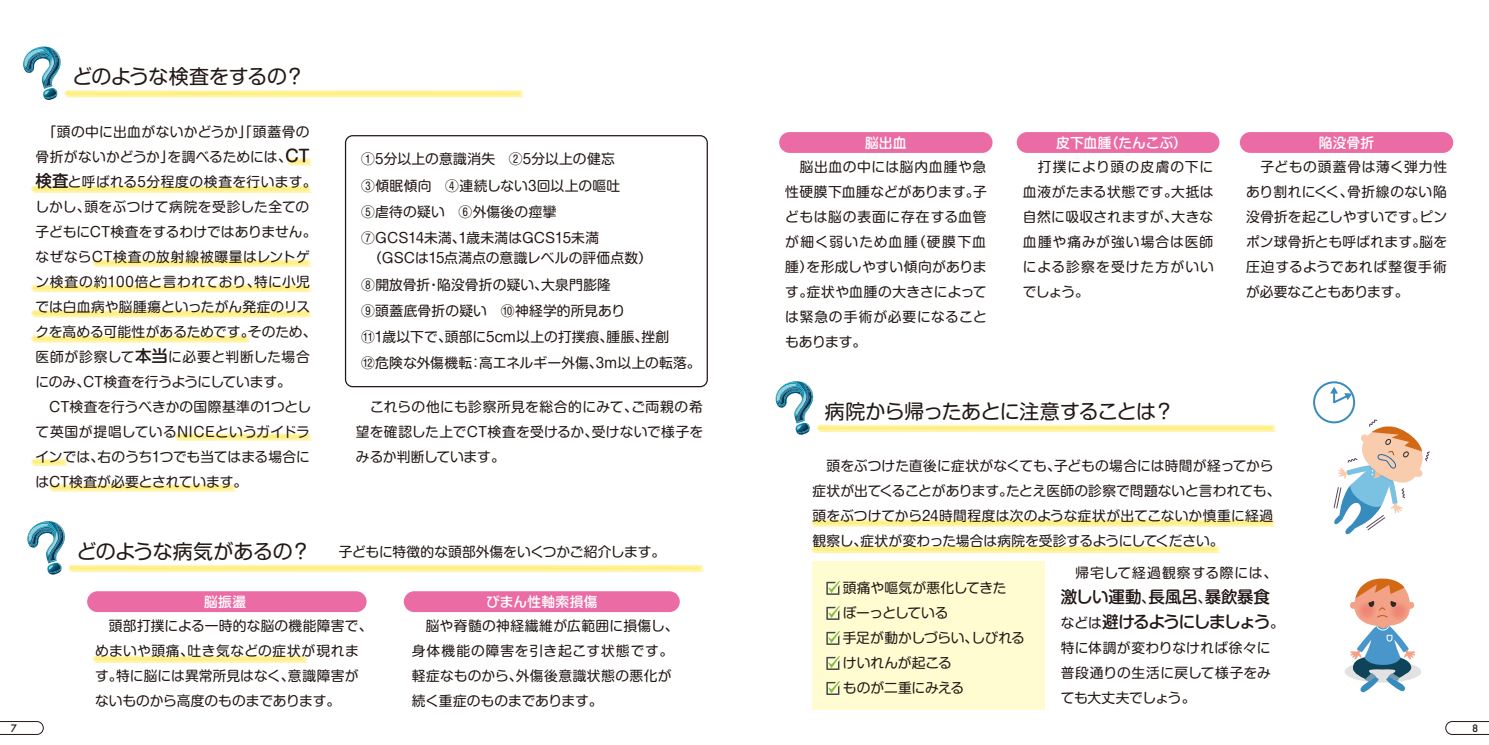
<style>
.page{position:relative;width:1489px;height:745px;background:#fff}
.page>*{position:absolute;margin:0;border:0;box-sizing:border-box;transform-origin:0 0}
.t1{font:20px "Shin M Go Pro";letter-spacing:-.02em;color:#221815}
.t2{font:500 16.5px/25px "Shin M Go Pro";letter-spacing:-.05em;color:#221815}
.t3{font:13.75px/25px "Shin M Go Pro";letter-spacing:.01em;color:#221815}
.t4{font:13.75px/25px "Shin M Go Pro";letter-spacing:-.01em;color:#221815}
.t5{font:13.75px/25px "Shin M Go Pro";letter-spacing:.03em;color:#221815}
.t6{font:500 13.75px "Shin M Go Pro";letter-spacing:.01em;color:#fff}
.t7{font:13.75px "Shin M Go Pro";letter-spacing:.065em;color:#221815}
.t8{font:500 10px "Futura";color:#221815}
.s1{font-weight:500;font-size:16.5px}
.s2{font-weight:400;font-size:13.75px}
</style>
<div class="page">
<svg style="left:0;top:721px;width:44px;height:14px"></svg>
<svg style="left:1445px;top:721px;width:43px;height:14px"></svg>
<div style="left:1344px;top:660px;width:77px;height:22px;background:#e3e2e1;border-radius:50%"></div>
<svg style="left:1349px;top:578px;width:66px;height:115px"></svg>
<svg style="left:1332px;top:419px;width:97px;height:116px"></svg>
<div style="left:1313px;top:382px;width:40px;height:40px;background:#fff;border-radius:50%"></div>
<div style="left:1312px;top:381px;width:42px;height:42px;border:2px solid #378cbd;border-radius:50%"></div>
<svg style="left:1330px;top:386px;width:21px;height:18px"></svg>
<svg style="left:286px;top:158px;width:26px;height:7px"></svg>
<svg style="left:30px;top:185px;width:282px;height:8px"></svg>
<svg style="left:92px;top:259px;width:220px;height:8px"></svg>
<svg style="left:30px;top:284px;width:282px;height:8px"></svg>
<svg style="left:30px;top:309px;width:282px;height:8px"></svg>
<svg style="left:48px;top:484px;width:188px;height:7px"></svg>
<svg style="left:92px;top:655px;width:216px;height:7px"></svg>
<svg style="left:174px;top:433px;width:138px;height:7px"></svg>
<svg style="left:810px;top:519px;width:466px;height:7px"></svg>
<svg style="left:810px;top:545px;width:410px;height:8px"></svg>
<svg style="left:30px;top:458px;width:38px;height:7px"></svg>
<svg style="left:30px;top:335px;width:220px;height:7px"></svg>
<svg style="left:23px;top:46px;width:501px;height:54px"></svg>
<svg style="left:775px;top:381px;width:501px;height:53px"></svg>
<svg style="left:27px;top:521px;width:678px;height:53px"></svg>
<div style="left:87px;top:591px;width:279px;height:20px;background:#eb6ba4;border-radius:10px"></div>
<div style="left:812px;top:561px;width:232px;height:148px;background:#fffcd1"></div>
<div style="left:345px;top:135px;width:363px;height:252px;border:1px solid #221815;border-radius:7px"></div>
<div style="left:779px;top:132px;width:213px;height:21px;background:#eb6ba4;border-radius:10px"></div>
<div style="left:1016px;top:132px;width:203px;height:21px;background:#eb6ba4;border-radius:10px"></div>
<div style="left:1239px;top:132px;width:213px;height:21px;background:#eb6ba4;border-radius:10px"></div>
<div style="left:404px;top:591px;width:275px;height:20px;background:#eb6ba4;border-radius:10px"></div>
<svg style="left:826px;top:581px;width:14px;height:13px"></svg>
<svg style="left:826px;top:606px;width:14px;height:13px"></svg>
<svg style="left:826px;top:631px;width:14px;height:13px"></svg>
<svg style="left:826px;top:656px;width:14px;height:13px"></svg>
<svg style="left:826px;top:681px;width:14px;height:13px"></svg>
<h1 class="t1" style="left:72px;top:60px;width:234px">どのような検査をするの？</h1>
<p class="t3" style="left:35px;top:117px;width:282px">　「頭の中に出血がないかどうか」「頭蓋骨の骨折がないかどうか」を調べるためには、<span class="s1">CT検査</span>と呼ばれる5分程度の検査を行います。しかし、頭をぶつけて病院を受診した全ての子どもにCT検査をするわけではありません。なぜならCT検査の放射線被曝量はレントゲン検査の約100倍と言われており、特に小児では白血病や脳腫瘍といったがん発症のリスクを高める可能性があるためです。そのため、医師が診察して<span class="s1">本当</span>に必要と判断した場合にのみ、CT検査を行うようにしています。　CT検査を行うべきかの国際基準の1つとして英国が提唱しているNICEというガイドラインでは、右のうち1つでも当てはまる場合にはCT検査が必要とされています。</p>
<h1 class="t1" style="left:77px;top:534px;width:235px">どのような病気があるの？</h1>
<p class="t6" style="left:204px;top:590px;width:43px">脳振盪</p>
<p class="t3" style="left:361px;top:144px;width:260px;line-height:26.2px">①5分以上の意識消失　②5分以上の健忘<br>③傾眠傾向　④連続しない3回以上の嘔吐<br>⑤虐待の疑い　⑥外傷後の痙攣<br>⑦GCS14未満、1歳未満はGCS15未満</p>
<p class="t3" style="left:361px;top:243px;width:341px;line-height:26.2px">　（GSCは15点満点の意識レベルの評価点数）<br>⑧開放骨折・陥没骨折の疑い、大泉門膨隆　<br>⑨頭蓋底骨折の疑い　⑩神経学的所見あり<br>⑪1歳以下で、頭部に5cm以上の打撲痕、腫脹、挫創<br>⑫危険な外傷機転：高エネルギー外傷、3m以上の転落。</p>
<p class="t3" style="left:356px;top:392px;width:349px;text-align:justify">　これらの他にも診察所見を総合的にみて、ご両親の希望を確認した上でCT検査を受けるか、受けないで様子をみるか判断しています。</p>
<p class="t4" style="left:339px;top:537px;width:328px">子どもに特徴的な頭部外傷をいくつかご紹介します。</p>
<p class="t6" style="left:486px;top:590px;width:113px">びまん性軸索損傷</p>
<p class="t3" style="left:95px;top:611px;width:279px">　頭部打撲による一時的な脳の機能障害で、めまいや頭痛、吐き気などの症状が現れます。特に脳には異常所見はなく、意識障害がないものから高度のものまであります。</p>
<p class="t5" style="left:412px;top:611px;width:268px">　脳や脊髄の神経繊維が広範囲に損傷し、身体機能の障害を引き起こす状態です。軽症なものから、外傷後意識状態の悪化が続く重症のものまであります。</p>
<p class="t6" style="left:865px;top:131px;width:43px">脳出血</p>
<p class="t3" style="left:785px;top:153px;width:203px;text-align:justify">　脳出血の中には脳内血腫や急性硬膜下血腫などがあります。子どもは脳の表面に存在する血管が細く弱いため血腫（硬膜下血腫）を形成しやすい傾向があります。症状や血腫の大きさによっては緊急の手術が必要になることもあります。</p>
<p class="t6" style="left:1056px;top:131px;width:132px">皮下血腫（たんこぶ）</p>
<p class="t3" style="left:1022px;top:153px;width:193px;text-align:justify">　打撲により頭の皮膚の下に血液がたまる状態です。大抵は自然に吸収されますが、大きな血腫や痛みが強い場合は医師による診察を受けた方がいいでしょう。</p>
<p class="t6" style="left:1318px;top:131px;width:57px">陥没骨折</p>
<p class="t3" style="left:1245px;top:153px;width:203px;text-align:justify">　子どもの頭蓋骨は薄く弾力性あり割れにくく、骨折線のない陥没骨折を起こしやすいです。ピンポン球骨折とも呼ばれます。脳を圧迫するようであれば整復手術が必要なこともあります。</p>
<h1 class="t1" style="left:825px;top:394px;width:351px">病院から帰ったあとに注意することは？</h1>
<p class="t3" style="left:812px;top:451px;width:469px">　頭をぶつけた直後に症状がなくても、子どもの場合には時間が経ってから症状が出てくることがあります。たとえ医師の診察で問題ないと言われても、頭をぶつけてから24時間程度は次のような症状が出てこないか慎重に経過観察し、症状が変わった場合は病院を受診するようにしてください。</p>
<p class="t4" style="left:842px;top:573px;width:184px">頭痛や嘔気が悪化してきた<br>ぼーっとしている<br>手足が動かしづらい、しびれるけいれんが起こる<br>ものが二重にみえる</p>
<p class="t7" style="left:1060px;top:561px;width:218px">　帰宅して経過観察する際には、</p>
<p class="t2" style="left:1060px;top:582px;width:225px">激しい運動<span class="s2">、</span>長風呂<span class="s2">、</span>暴飲暴食<span class="s2">などは</span>避けるようにしましょう<span class="s2">。</span></p>
<p class="t3" style="left:1060px;top:633px;width:212px;text-align:justify">特に体調が変わりなければ徐々に普段通りの生活に戻して様子をみても大丈夫でしょう。</p>
<p class="t8" style="left:11px;top:721px;width:8px">7</p>
<p class="t8" style="left:1471px;top:721px;width:8px">8</p>
</div>
